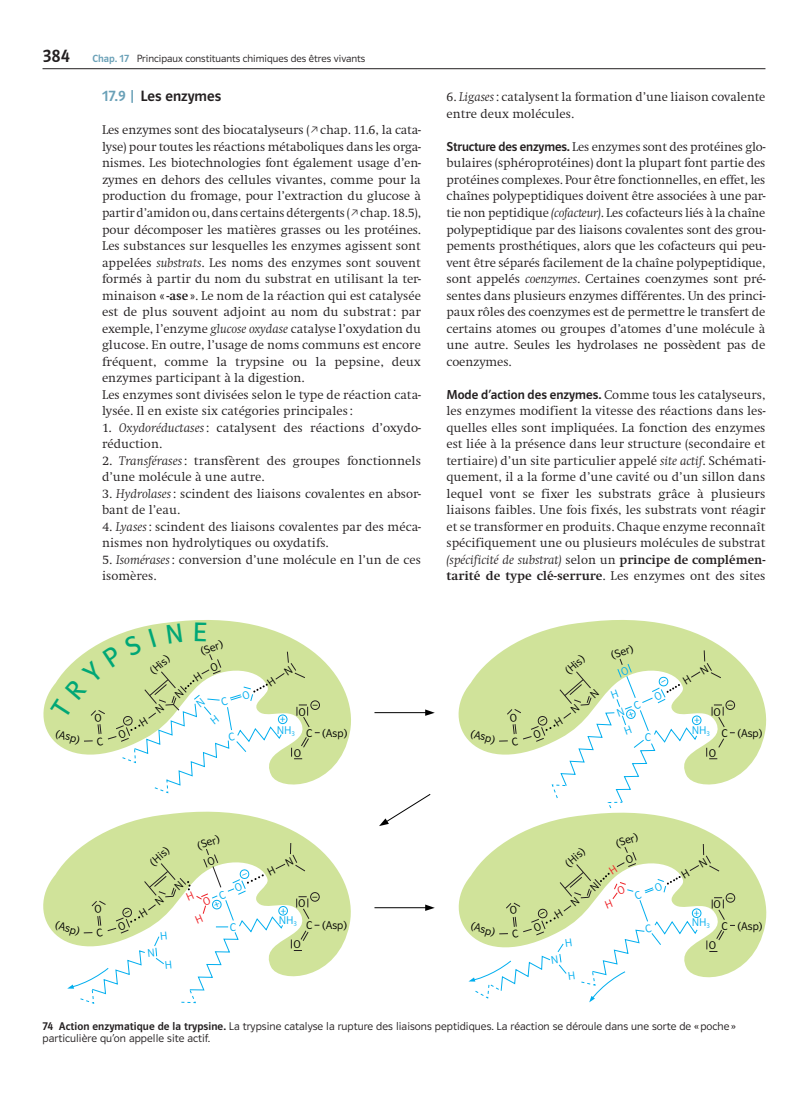
<style>
.page{position:relative;width:808px;height:1106px;background:#fff}
.page>*{position:absolute;margin:0;border:0;box-sizing:border-box;transform-origin:0 0}
.t1{font:18px "Polo MA11 K Krftg";color:#231f20}
.t2{font:15px "Polo MA11 K Krftg";color:#231f20}
.t3{font:300 13.05px/16.5px "Swift EF";color:#231f20}
.t4{font:11.25px/12.8px "Polo MA11 K Leicht";letter-spacing:.005em;color:#231f20}
.t5{font:11.25px "Polo MA11 K Leicht";letter-spacing:.005em;color:#000}
.t6{font:11.25px "Polo MA11 K Leicht";letter-spacing:.005em;color:#00aeef}
.t7{font:10.5px "Polo MA11 K Leicht";color:#231f20}
.s1{font-family:"Polo MA11 K Krftg";color:#69a0b7}
.s2{color:#69a0b7}
.s3{font-style:italic}
.s4{font-weight:700}
.s5{font-family:"Polo MA11 K Krftg";font-weight:400}
.s6{font-family:"Polo MA11 K Krftg"}
</style>
<div class="page">
<hr style="left:43px;top:68px;width:722px;height:1px;background:#231f20">
<svg style="left:43px;top:882px;width:300px;height:87px"></svg>
<svg style="left:43px;top:620px;width:299px;height:116px"></svg>
<svg style="left:320px;top:686px;width:105px;height:259px"></svg>
<svg style="left:458px;top:812px;width:308px;height:158px;fill:#d0e39a"></svg>
<svg style="left:458px;top:620px;width:308px;height:157px;fill:#d0e39a"></svg>
<svg style="left:425px;top:709px;width:10px;height:7px"></svg>
<hr style="left:374px;top:712px;width:57px;height:1px;background:#000">
<svg style="left:379px;top:793px;width:52px;height:33px"></svg>
<svg style="left:425px;top:904px;width:10px;height:7px"></svg>
<hr style="left:374px;top:907px;width:57px;height:1px;background:#000">
<svg style="left:468px;top:843px;width:267px;height:159px"></svg>
<svg style="left:498px;top:649px;width:238px;height:160px"></svg>
<svg style="left:50px;top:623px;width:270px;height:380px"></svg>
<h1 class="t1" style="left:43px;top:45px;width:29px">384</h1>
<p class="t7" style="left:93px;top:52px;width:274px"><span class="s1">Chap. 17</span> Principaux constituants chimiques des êtres vivants</p>
<p class="t2" style="left:102px;top:87px;width:121px"><span class="s2">17.9 |</span> Les enzymes</p>
<p class="t3" style="left:102px;top:123px;width:320px">Les enzymes sont des biocatalyseurs ( □ chap. 11.6, la cata&shy;lyse) pour toutes les réactions métaboliques dans les orga&shy;nismes. Les biotechnologies font également usage d’en&shy;zymes en dehors des cellules vivantes, comme pour la production du fromage, pour l’extraction du glucose à partir d’amidon ou, dans certains détergents ( □ chap. 18.5), pour décomposer les matières grasses ou les protéines.<br>Les substances sur lesquelles les enzymes agissent sont appelées <span class="s3">substrats</span>. Les noms des enzymes sont souvent formés à partir du nom du substrat en utilisant la ter&shy;minaison <span class="s4">« -ase »</span>. Le nom de la réaction qui est catalysée est de plus souvent adjoint au nom du substrat : par exemple, l’enzyme <span class="s3">glucose oxydase</span> catalyse l’oxydation du glucose. En outre, l’usage de noms communs est encore fréquent, comme la trypsine ou la pepsine, deux enzymes participant à la digestion.<br>Les enzymes sont divisées selon le type de réaction cata&shy;lysée. Il en existe six catégories principales :</p>
<p class="t3" style="left:102px;top:420px;width:320px">1. <span class="s3">Oxydoréductases</span> : catalysent des réactions d’oxydo&shy;réduction.</p>
<p class="t3" style="left:102px;top:453px;width:320px">2. <span class="s3">Transférases</span> : transfèrent des groupes fonctionnels d’une molécule à une autre.</p>
<p class="t3" style="left:102px;top:486px;width:320px">3. <span class="s3">Hydrolases</span> : scindent des liaisons covalentes en absor&shy;bant de l’eau.</p>
<p class="t3" style="left:102px;top:519px;width:320px">4. <span class="s3">Lyases</span> : scindent des liaisons covalentes par des méca&shy;nismes non hydrolytiques ou oxydatifs.</p>
<p class="t3" style="left:102px;top:552px;width:320px">5. <span class="s3">Isomérases</span> : conversion d’une molécule en l’un de ces isomères.</p>
<p class="t3" style="left:446px;top:90px;width:320px">6. <span class="s3">Ligases</span> : catalysent la formation d’une liaison covalente entre deux molécules.</p>
<p class="t3" style="left:446px;top:139px;width:320px;text-align:justify"><span class="s5">Structure des enzymes.</span> Les enzymes sont des protéines glo&shy;bulaires (sphéroprotéines) dont la plupart font partie des protéines complexes. Pour être fonctionnelles, en effet, les chaînes polypeptidiques doivent être associées à une par&shy;tie non peptidique <span class="s3">(cofacteur)</span>. Les cofacteurs liés à la chaîne polypeptidique par des liaisons covalentes sont des grou&shy;pements prosthétiques, alors que les cofacteurs qui peu&shy;vent être séparés facilement de la chaîne polypeptidique, sont appelés <span class="s3">coenzymes</span>. Certaines coenzymes sont pré&shy;sentes dans plusieurs enzymes différentes. Un des princi&shy;paux rôles des coenzymes est de permettre le transfert de certains atomes ou groupes d’atomes d’une molécule à une autre. Seules les hydrolases ne possèdent pas de coenzymes.</p>
<p class="t3" style="left:446px;top:387px;width:320px;text-align:justify"><span class="s5">Mode d’action des enzymes.</span> Comme tous les catalyseurs, les enzymes modifient la vitesse des réactions dans les&shy;quelles elles sont impliquées. La fonction des enzymes est liée à la présence dans leur structure (secondaire et tertiaire) d’un site particulier appelé <span class="s3">site actif</span>. Schémati&shy;quement, il a la forme d’une cavité ou d’un sillon dans lequel vont se fixer les substrats grâce à plusieurs liaisons faibles. Une fois fixés, les substrats vont réagir et se transformer en produits. Chaque enzyme reconnaît spécifiquement une ou plusieurs molécules de substrat <span class="s3">(spécificité de substrat)</span> selon un <span class="s4">principe de complémen&shy;tarité de type clé-serrure</span>. Les enzymes ont des sites</p>
<p class="t5" style="left:147px;top:667px;width:24px;rotate:-41deg">(His)</p>
<p class="t5" style="left:199px;top:645px;width:24px;rotate:-19deg">(Ser)</p>
<p class="t5" style="left:562px;top:667px;width:24px;rotate:-41deg">(His)</p>
<p class="t5" style="left:609px;top:649px;width:24px;rotate:-19deg">(Ser)</p>
<p class="t6" style="left:280px;top:712px;width:7px">+</p>
<p class="t5" style="left:312px;top:699px;width:7px">–</p>
<p class="t5" style="left:298px;top:705px;width:9px">O</p>
<p class="t6" style="left:694px;top:713px;width:7px">+</p>
<p class="t5" style="left:727px;top:699px;width:7px">–</p>
<p class="t5" style="left:713px;top:705px;width:9px">O</p>
<p class="t5" style="left:58px;top:726px;width:27px;rotate:16deg">(Asp)</p>
<p class="t6" style="left:277px;top:723px;width:20px">NH<sub>3</sub></p>
<p class="t5" style="left:306px;top:726px;width:43px">C (Asp)</p>
<p class="t5" style="left:473px;top:726px;width:27px;rotate:16deg">(Asp)</p>
<p class="t6" style="left:645px;top:730px;width:8px">C</p>
<p class="t6" style="left:692px;top:723px;width:20px">NH<sub>3</sub></p>
<p class="t5" style="left:721px;top:726px;width:43px">C (Asp)</p>
<p class="t5" style="left:294px;top:746px;width:9px">O</p>
<p class="t5" style="left:709px;top:746px;width:9px">O</p>
<p class="t5" style="left:147px;top:858px;width:24px;rotate:-41deg">(His)</p>
<p class="t5" style="left:195px;top:839px;width:24px;rotate:-19deg">(Ser)</p>
<p class="t5" style="left:562px;top:859px;width:24px;rotate:-41deg">(His)</p>
<p class="t5" style="left:614px;top:837px;width:24px;rotate:-19deg">(Ser)</p>
<p class="t5" style="left:57px;top:918px;width:27px;rotate:16deg">(Asp)</p>
<p class="t6" style="left:230px;top:920px;width:8px">C</p>
<p class="t5" style="left:312px;top:890px;width:7px">–</p>
<p class="t5" style="left:728px;top:891px;width:7px">–</p>
<p class="t5" style="left:298px;top:897px;width:9px">O</p>
<p class="t5" style="left:714px;top:897px;width:9px">O</p>
<p class="t6" style="left:280px;top:904px;width:7px">+</p>
<p class="t6" style="left:694px;top:906px;width:7px">+</p>
<p class="t6" style="left:279px;top:913px;width:20px">NH<sub>3</sub></p>
<p class="t6" style="left:692px;top:916px;width:20px">NH<sub>3</sub></p>
<p class="t5" style="left:306px;top:918px;width:43px">C (Asp)</p>
<p class="t5" style="left:721px;top:919px;width:43px">C (Asp)</p>
<p class="t5" style="left:473px;top:919px;width:27px;rotate:16deg">(Asp)</p>
<p class="t5" style="left:293px;top:938px;width:9px">O</p>
<p class="t5" style="left:709px;top:939px;width:9px">O</p>
<p class="t4" style="left:43px;top:1019px;width:695px"><span class="s6">74 Action enzymatique de la trypsine.</span> La trypsine catalyse la rupture des liaisons peptidiques. La réaction se déroule dans une sorte de « poche » particulière qu’on appelle site actif.</p>
</div>
